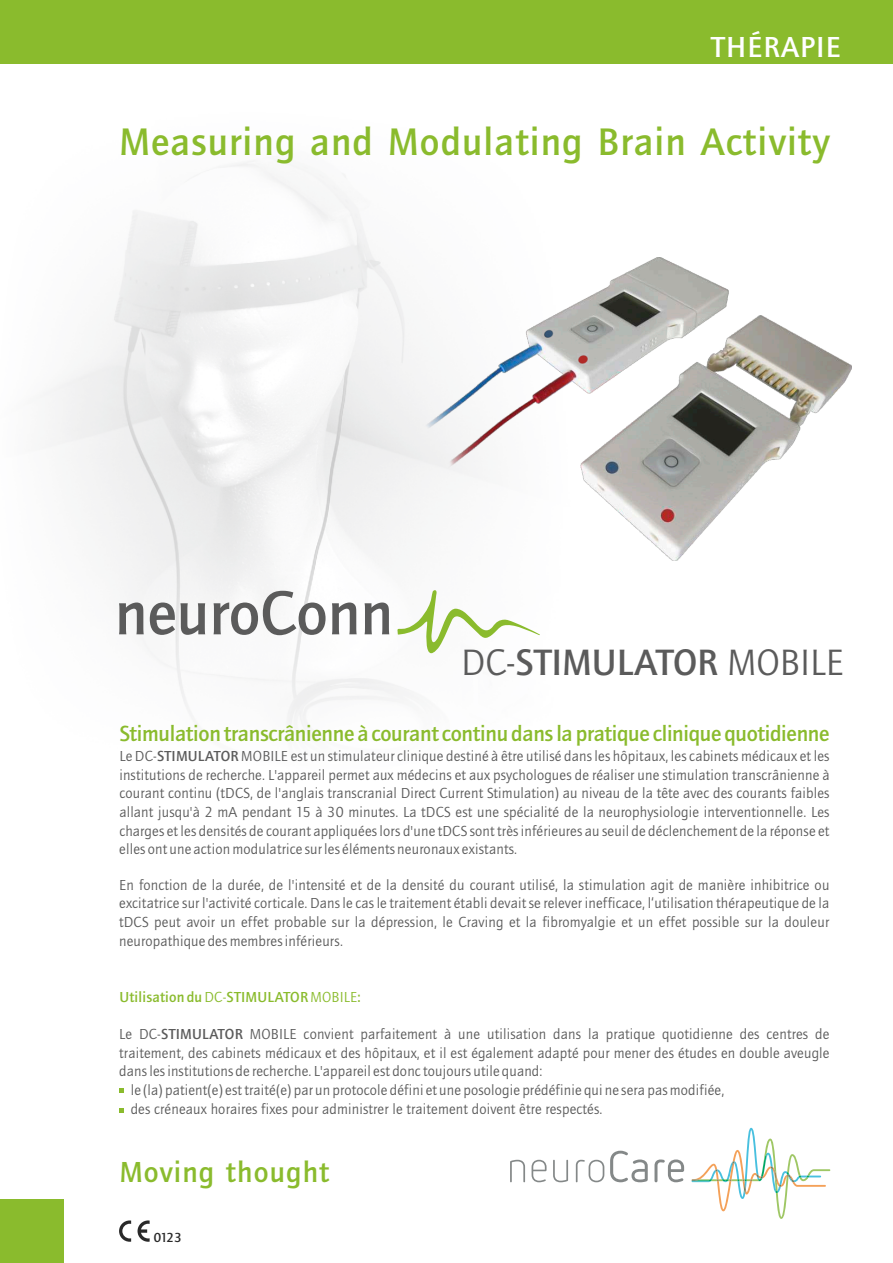
<style>
.page{position:relative;width:893px;height:1263px;background:#fff}
.page>*{position:absolute;margin:0;border:0;box-sizing:border-box;transform-origin:0 0}
.t1{font:500 39.75px "ITC Quay Sans";letter-spacing:.025em;color:#8abb2d}
.t2{font:500 37.95px "ITC Quay Sans";color:#5b5b5b}
.t3{font:500 30px "ITC Quay Sans";letter-spacing:.04em;color:#8abb2d}
.t4{font:500 30px "ITC Quay Sans";letter-spacing:.04em;color:#fff}
.t5{font:500 22.5px "ITC Quay Sans";letter-spacing:-.015em;color:#8abb2d}
.t6{font:15px/18.6px "Quay Sans EF";letter-spacing:.01em;color:#5b5b5b}
.t7{font:500 15px "ITC Quay Sans";letter-spacing:.01em;color:#8abb2d}
.t8{font:500 13.5px "ITC Quay Sans";color:#292929}
.s1{font-family:"Quay Sans EF";font-weight:400}
.s2{font-family:"ITC Quay Sans";font-weight:500}
</style>
<div class="page">
<img style="left:44px;top:161px;width:808px;height:569px">
<svg style="left:119px;top:591px;width:270px;height:44px"></svg>
<svg style="left:397px;top:590px;width:144px;height:63px"></svg>
<div style="left:0;top:0;width:893px;height:64px;background:#8abb2d"></div>
<div style="left:0;top:1199px;width:64px;height:64px;background:#8abb2d"></div>
<svg style="left:119px;top:1220px;width:12px;height:22px"></svg>
<svg style="left:138px;top:1220px;width:12px;height:22px"></svg>
<svg style="left:119px;top:1108px;width:5px;height:4px"></svg>
<svg style="left:119px;top:1088px;width:5px;height:4px"></svg>
<svg style="left:510px;top:1160px;width:15px;height:22px"></svg>
<svg style="left:532px;top:1160px;width:15px;height:22px"></svg>
<svg style="left:553px;top:1160px;width:15px;height:22px"></svg>
<svg style="left:576px;top:1160px;width:28px;height:22px"></svg>
<svg style="left:610px;top:1151px;width:38px;height:31px"></svg>
<svg style="left:654px;top:1159px;width:30px;height:23px"></svg>
<svg style="left:692px;top:1128px;width:138px;height:91px"></svg>
<img style="left:424px;top:257px;width:427px;height:303px">
<svg style="left:542px;top:330px;width:13px;height:9px"></svg>
<svg style="left:578px;top:353px;width:11px;height:11px"></svg>
<img style="left:603px;top:458px;width:18px;height:16px">
<img style="left:661px;top:507px;width:15px;height:16px">
<h3 class="t4" style="left:711px;top:36px;width:131px">THÉRAPIE</h3>
<h1 class="t1" style="left:119px;top:127px;width:712px">Measuring and Modulating Brain Activity</h1>
<h2 class="t2" style="left:461px;top:648px;width:384px"><span class="s1">DC-</span>STIMULATOR <span class="s1">MOBILE</span></h2>
<h3 class="t5" style="left:119px;top:725px;width:712px">Stimulation transcrânienne à courant continu dans la pratique clinique quotidienne</h3>
<p class="t6" style="left:119px;top:748px;width:712px;text-align:justify">Le DC-<span class="s2">STIMULATOR</span> MOBILE est un stimulateur clinique destiné à être utilisé dans les hôpitaux, les cabinets médicaux et les institutions de recherche. L'appareil permet aux médecins et aux psychologues de réaliser une stimulation transcrânienne à courant continu (tDCS, de l'anglais transcranial Direct Current Stimulation) au niveau de la tête avec des courants faibles allant jusqu'à 2 mA pendant 15 à 30 minutes. La tDCS est une spécialité de la neurophysiologie interventionnelle. Les charges et les densités de courant appliquées lors d'une tDCS sont très inférieures au seuil de déclenchement de la réponse et elles ont une action modulatrice sur les éléments neuronaux existants.</p>
<p class="t6" style="left:119px;top:877px;width:712px">En fonction de la durée, de l'intensité et de la densité du courant utilisé, la stimulation agit de manière inhibitrice ou excitatrice sur l'activité corticale.Dans le cas le traitement établi devait se relever inefficace, l‘utilisation thérapeutique de la</p>
<p class="t6" style="left:119px;top:914px;width:712px">tDCS peut avoir un effet probable sur la dépression, le Craving et la fibromyalgie et un effet possible sur la douleur neuropathique des membres inférieurs.</p>
<p class="t7" style="left:119px;top:991px;width:243px">Utilisation du <span class="s1">DC-</span>STIMULATOR <span class="s1">MOBILE</span>:</p>
<p class="t6" style="left:119px;top:1026px;width:712px">Le DC-<span class="s2">STIMULATOR</span> MOBILE convient parfaitement à une utilisation dans la pratique quotidienne des centres de</p>
<p class="t6" style="left:119px;top:1045px;width:712px">traitement, des cabinets médicaux et des hôpitaux, et il est également adapté pour mener des études en double aveugle</p>
<p class="t6" style="left:119px;top:1063px;width:425px">dans les institutions de recherche. L'appareil est donc toujours utile quand:</p>
<p class="t6" style="left:131px;top:1082px;width:595px">le (la) patient(e) est traité(e) par un protocole défini et une posologie prédéfinie qui ne sera pas modifiée,</p>
<p class="t6" style="left:131px;top:1101px;width:473px">des créneaux horaires fixes pour administrer le traitement doivent être respectés.</p>
<h3 class="t3" style="left:120px;top:1160px;width:211px">Moving thought</h3>
<p class="t8" style="left:154px;top:1232px;width:29px">0123</p>
</div>
